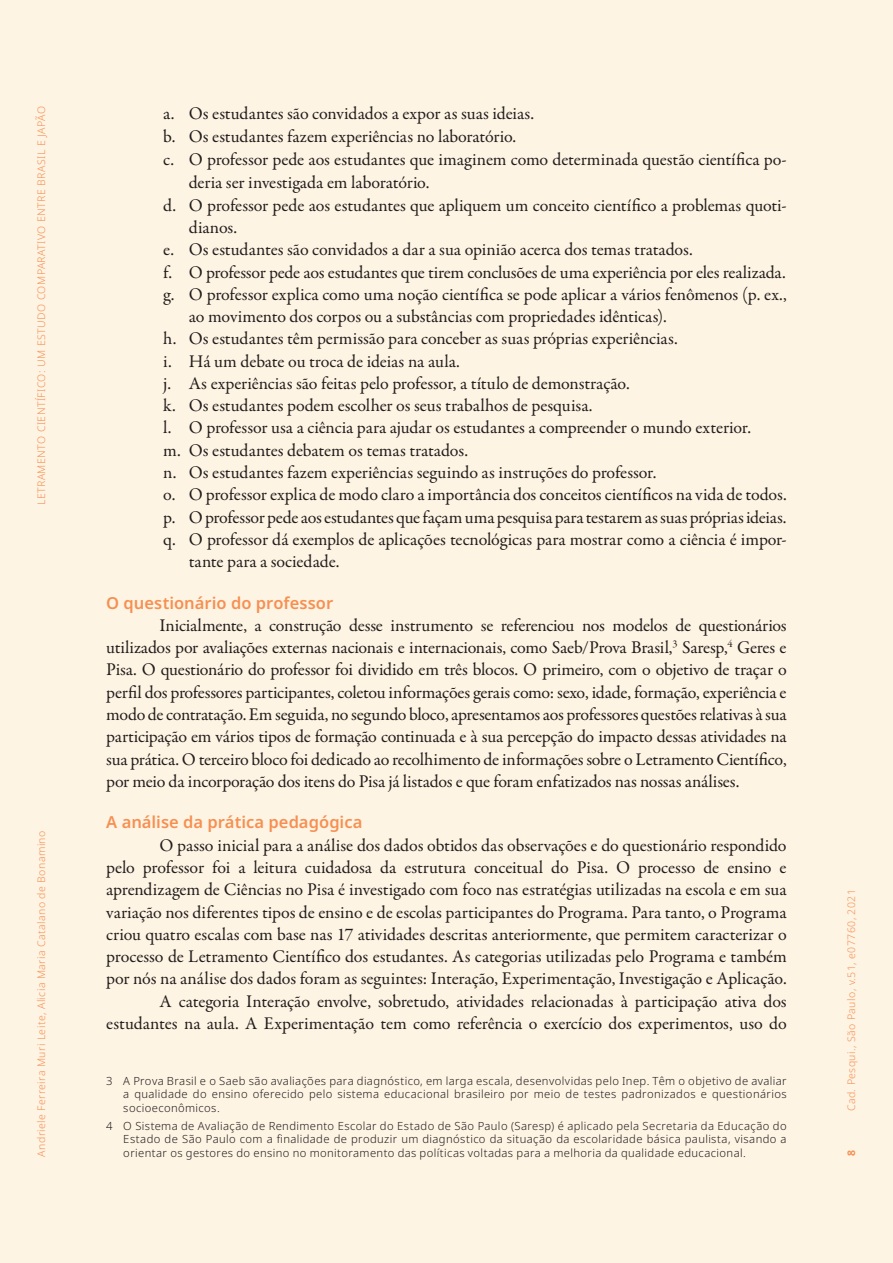
<style>
.page{position:relative;width:893px;height:1263px;background:#fef4e4}
.page>*{position:absolute;margin:0;border:0;box-sizing:border-box;transform-origin:0 0}
.Texto{font:18px/22.2px "Garamond Premr Pro";letter-spacing:-.005em;color:#231f20}
.subtitulo_2{font:600 16.5px "Noto Sans";color:#f7975c}
.nota_rodapé{font:300 11.25px/13.5px "Noto Sans";letter-spacing:.035em;color:#231f20;text-align:justify}
.t1{font:300 10.5px "Noto Sans";letter-spacing:.04em;color:#f7975c}
.t2{font:700 10.5px "Noto Sans";color:#f7975c}
</style>
<div class="page">
<p class="t1" style="left:34px;top:505px;width:400px;rotate:-90deg">LETRAMENTO CIENTÍFICO: UM ESTUDO COMPARATIVO ENTRE BRASIL E JAPÃO</p>
<p class="t1" style="left:34px;top:1157px;width:328px;rotate:-90deg">Andriele Ferreira Muri Leite, Alicia Maria Catalano de Bonamino</p>
<p class="Texto" style="left:163px;top:103px;width:372px">a. Os estudantes são convidados a expor as suas ideias.</p>
<p class="Texto" style="left:163px;top:126px;width:354px">b. Os estudantes fazem experiências no laboratório.</p>
<p class="Texto" style="left:189px;top:149px;width:599px;line-height:23px;text-indent:-25px">c. O professor pede aos estudantes que imaginem como determinada questão científica po&shy;deria ser investigada em laboratório.</p>
<p class="Texto" style="left:189px;top:194px;width:599px;text-indent:-25px">d. O professor pede aos estudantes que apliquem um conceito científico a problemas quoti&shy;dianos.</p>
<p class="Texto" style="left:163px;top:239px;width:531px">e. Os estudantes são convidados a dar a sua opinião acerca dos temas tratados.</p>
<p class="Texto" style="left:163px;top:261px;width:624px">f. O professor pede aos estudantes que tirem conclusões de uma experiência por eles realizada.</p>
<p class="Texto" style="left:189px;top:283px;width:599px;text-indent:-25px">g. O professor explica como uma noção científica se pode aplicar a vários fenômenos (p. ex., ao movimento dos corpos ou a substâncias com propriedades idênticas).</p>
<p class="Texto" style="left:163px;top:328px;width:516px">h. Os estudantes têm permissão para conceber as suas próprias experiências.</p>
<p class="Texto" style="left:163px;top:350px;width:298px">i. Há um debate ou troca de ideias na aula.</p>
<p class="Texto" style="left:163px;top:373px;width:468px">j. As experiências são feitas pelo professor, a título de demonstração.</p>
<p class="Texto" style="left:163px;top:395px;width:431px">k. Os estudantes podem escolher os seus trabalhos de pesquisa.</p>
<p class="Texto" style="left:163px;top:417px;width:589px">l. O professor usa a ciência para ajudar os estudantes a compreender o mundo exterior.</p>
<p class="Texto" style="left:163px;top:439px;width:306px">m. Os estudantes debatem os temas tratados.</p>
<p class="Texto" style="left:163px;top:462px;width:495px">n. Os estudantes fazem experiências seguindo as instruções do professor.</p>
<p class="Texto" style="left:163px;top:484px;width:625px">o. O professor explica de modo claro a importância dos conceitos científicos na vida de todos.</p>
<p class="Texto" style="left:163px;top:506px;width:625px">p. O professor pede aos estudantes que façam uma pesquisa para testarem as suas próprias ideias.</p>
<p class="Texto" style="left:189px;top:528px;width:599px;text-indent:-25px">q. O professor dá exemplos de aplicações tecnológicas para mostrar como a ciência é impor&shy;tante para a sociedade.</p>
<p class="subtitulo_2" style="left:106px;top:591px;width:229px">O questionário do professor</p>
<p class="Texto" style="left:106px;top:615px;width:682px;text-align:justify;text-indent:53px">Inicialmente, a construção desse instrumento se referenciou nos modelos de questionários utilizados por avaliações externas nacionais e internacionais, como Saeb/Prova Brasil,<sup>3</sup> Saresp,<sup>4</sup> Geres e Pisa. O questionário do professor foi dividido em três blocos. O primeiro, com o objetivo de traçar o perfil dos professores participantes, coletou informações gerais como: sexo, idade, formação, experiência e modo de contratação. Em seguida, no segundo bloco, apresentamos aos professores questões relativas à sua participação em vários tipos de formação continuada e à sua percepção do impacto dessas atividades na sua prática. O terceiro bloco foi dedicado ao recolhimento de informações sobre o Letramento Científico, por meio da incorporação dos itens do Pisa já listados e que foram enfatizados nas nossas análises.</p>
<p class="subtitulo_2" style="left:106px;top:811px;width:258px">A análise da prática pedagógica</p>
<p class="Texto" style="left:106px;top:834px;width:682px;text-align:justify;text-indent:53px">O passo inicial para a análise dos dados obtidos das observações e do questionário respondido pelo professor foi a leitura cuidadosa da estrutura conceitual do Pisa. O processo de ensino e aprendizagem de Ciências no Pisa é investigado com foco nas estratégias utilizadas na escola e em sua variação nos diferentes tipos de ensino e de escolas participantes do Programa. Para tanto, o Programa criou quatro escalas com base nas 17 atividades descritas anteriormente, que permitem caracterizar o processo de Letramento Científico dos estudantes. As categorias utilizadas pelo Programa e também por nós na análise dos dados foram as seguintes: Interação, Experimentação, Investigação e Aplicação.</p>
<p class="Texto" style="left:106px;top:990px;width:682px;text-align:right">A categoria Interação envolve, sobretudo, atividades relacionadas à participação ativa dos estudantes na aula. A Experimentação tem como referência o exercício dos experimentos, uso do</p>
<p class="nota_rodapé" style="left:123px;top:1074px;width:665px;text-indent:-17px">3 A Prova Brasil e o Saeb são avaliações para diagnóstico, em larga escala, desenvolvidas pelo Inep. Têm o objetivo de avaliar a qualidade do ensino oferecido pelo sistema educacional brasileiro por meio de testes padronizados e questionários socioeconômicos.</p>
<p class="nota_rodapé" style="left:123px;top:1119px;width:665px;text-indent:-17px">4 O Sistema de Avaliação de Rendimento Escolar do Estado de São Paulo (Saresp) é aplicado pela Secretaria da Educação do Estado de São Paulo com a finalidade de produzir um diagnóstico da situação da escolaridade básica paulista, visando a orientar os gestores do ensino no monitoramento das políticas voltadas para a melhoria da qualidade educacional.</p>
<p class="t1" style="left:844px;top:1111px;width:224px;rotate:-90deg">Cad. Pesqui., São Paulo, v.51, e07760, 2021</p>
<p class="t2" style="left:844px;top:1155px;width:8px;rotate:-90deg">8</p>
</div>
